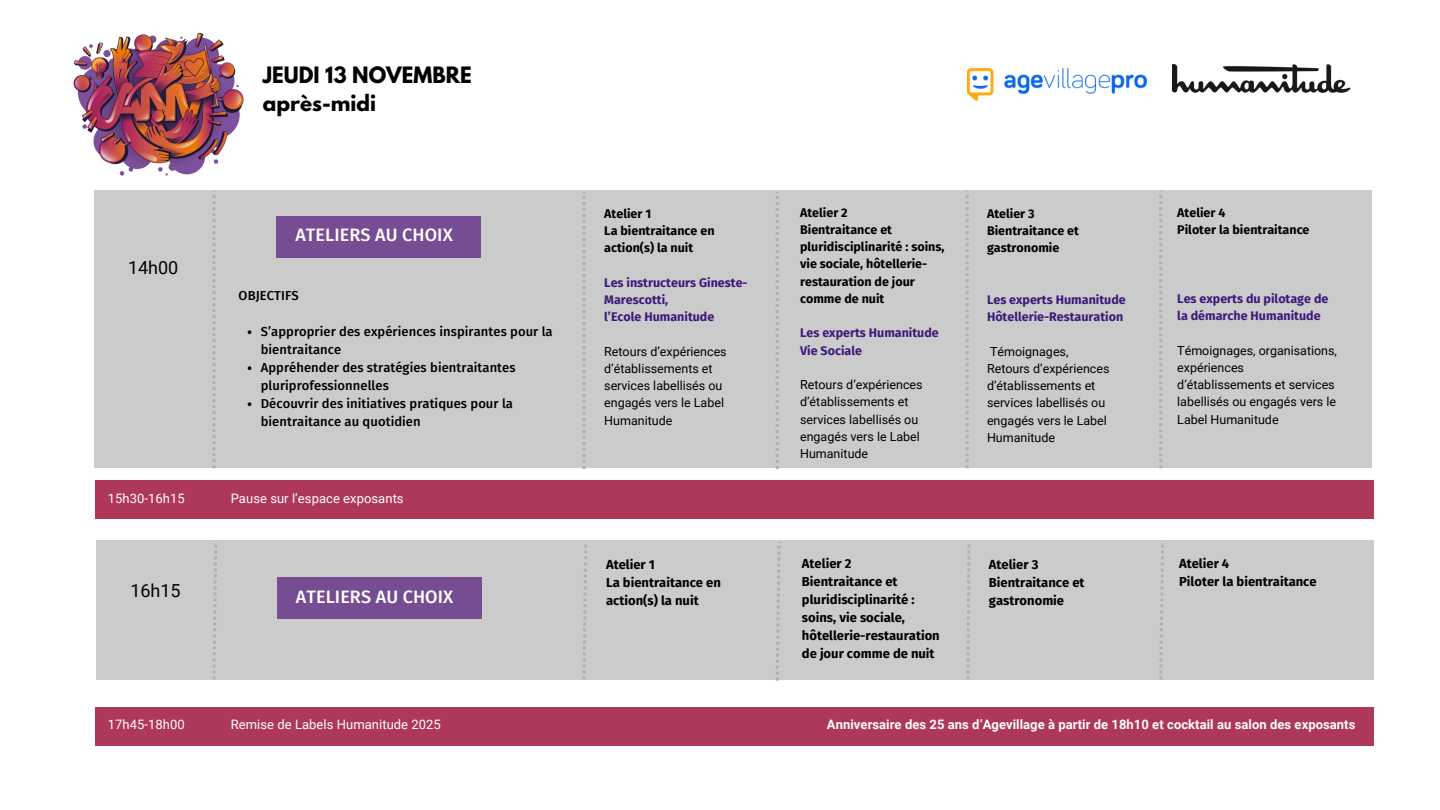
<style>
.page{position:relative;width:1440px;height:810px;background:#fff}
.page>*{position:absolute;margin:0;border:0;box-sizing:border-box;transform-origin:0 0}
.t1{font:700 20px/27.8px "League Spartan";color:#000}
.t2{font:500 18px "Fira Sans";letter-spacing:.005em;color:#fff}
.t3{font:18px "Roboto";color:#000}
.t4{font:700 13px/18px "Fira Sans";color:#000}
.t5{font:500 13px/18px "Fira Sans";letter-spacing:.005em;color:#000}
.t6{font:13px "Roboto";letter-spacing:.005em;color:#fff}
.t7{font:700 13px "Roboto";letter-spacing:.005em;color:#fff}
.t8{font:12.5px/17.2px "Roboto";color:#000}
.t9{font:700 12.5px/17.2px "Fira Sans";color:#000}
.t10{font:700 12.5px/17.2px "Fira Sans";color:#3d197b}
</style>
<div class="page">
<div style="left:94px;top:191px;width:1278px;height:277px;background:#cbcbcb"></div>
<div style="left:96px;top:480px;width:1278px;height:39px;background:#ae385a"></div>
<svg style="left:248px;top:330px;width:3px;height:4px"></svg>
<svg style="left:248px;top:366px;width:3px;height:4px"></svg>
<svg style="left:248px;top:402px;width:3px;height:4px"></svg>
<img style="left:968px;top:69px;width:178px;height:32px">
<img style="left:1172px;top:64px;width:179px;height:29px">
<img style="left:73px;top:32px;width:171px;height:144px">
<div style="left:276px;top:216px;width:205px;height:42px;background:#764c92"></div>
<svg style="left:212px;top:191px;width:3px;height:277px"></svg>
<svg style="left:583px;top:192px;width:3px;height:277px"></svg>
<svg style="left:776px;top:192px;width:3px;height:277px"></svg>
<svg style="left:966px;top:191px;width:3px;height:277px"></svg>
<div style="left:96px;top:707px;width:1278px;height:39px;background:#ae385a"></div>
<svg style="left:1159px;top:191px;width:3px;height:277px"></svg>
<div style="left:96px;top:540px;width:1278px;height:139px;background:#cbcbcb"></div>
<div style="left:277px;top:577px;width:205px;height:42px;background:#764c92"></div>
<svg style="left:212px;top:541px;width:5px;height:138px"></svg>
<svg style="left:583px;top:544px;width:4px;height:135px"></svg>
<svg style="left:776px;top:542px;width:5px;height:139px"></svg>
<svg style="left:966px;top:544px;width:4px;height:135px"></svg>
<svg style="left:1159px;top:541px;width:5px;height:138px"></svg>
<h1 class="t1" style="left:263px;top:64px;width:210px">JEUDI 13 NOVEMBRE après-midi</h1>
<p class="t3" style="left:128px;top:257px;width:52px">14h00</p>
<p class="t2" style="left:295px;top:225px;width:159px">ATELIERS AU CHOIX</p>
<p class="t5" style="left:239px;top:286px;width:62px">OBJECTIFS</p>
<h2 class="t5" style="left:261px;top:322px;width:294px">S’approprier des expériences inspirantes pour la bientraitance</h2>
<p class="t5" style="left:261px;top:358px;width:256px">Appréhender des stratégies bientraitantes pluriprofessionnelles</p>
<p class="t5" style="left:261px;top:394px;width:254px">Découvrir des initiatives pratiques pour la bientraitance au quotidien</p>
<h3 class="t6" style="left:108px;top:491px;width:78px">15h30-16h15</h3>
<h3 class="t6" style="left:231px;top:491px;width:174px">Pause sur l’espace exposants</h3>
<h5 class="t9" style="left:604px;top:205px;width:112px">Atelier 1<br>La bientraitance en action(s) la nuit</h5>
<h5 class="t10" style="left:604px;top:274px;width:145px">Les instructeurs Gineste-<br>Marescotti,<br>l’Ecole Humanitude</h5>
<p class="t8" style="left:604px;top:343px;width:124px">Retours d’expériences d’établissements et services labellisés ou engagés vers le Label<br>Humanitude</p>
<h5 class="t9" style="left:800px;top:204px;width:146px">Atelier 2<br>Bientraitance et pluridisciplinarité : soins, vie sociale, hôtellerie&shy;restauration de jour comme de nuit</h5>
<h5 class="t10" style="left:800px;top:324px;width:140px">Les experts Humanitude<br>Vie Sociale</h5>
<p class="t8" style="left:800px;top:376px;width:124px">Retours d’expériences d’établissements et services labellisés ou engagés vers le Label<br>Humanitude</p>
<p class="t9" style="left:987px;top:205px;width:93px">Atelier 3<br>Bientraitance et gastronomie</p>
<h5 class="t10" style="left:987px;top:291px;width:140px">Les experts Humanitude<br>Hôtellerie-Restauration</h5>
<h5 class="t8" style="left:990px;top:343px;width:80px">Témoignages,</h5>
<p class="t8" style="left:987px;top:360px;width:124px">Retours d’expériences d’établissements et services labellisés ou engagés vers le Label<br>Humanitude</p>
<p class="t3" style="left:130px;top:580px;width:52px">16h15</p>
<h4 class="t4" style="left:606px;top:555px;width:116px">Atelier 1<br>La bientraitance en action(s) la nuit</h4>
<p class="t4" style="left:802px;top:554px;width:139px">Atelier 2<br>Bientraitance et pluridisciplinarité : soins, vie sociale, hôtellerie-restauration de jour comme de nuit</p>
<p class="t4" style="left:989px;top:555px;width:97px">Atelier 3<br>Bientraitance et</p>
<p class="t2" style="left:296px;top:586px;width:159px">ATELIERS AU CHOIX</p>
<p class="t4" style="left:989px;top:591px;width:77px">gastronomie</p>
<h5 class="t9" style="left:1177px;top:204px;width:134px">Atelier 4<br>Piloter la bientraitance</h5>
<p class="t10" style="left:1177px;top:290px;width:153px">Les experts du pilotage de la démarche Humanitude</p>
<p class="t8" style="left:1177px;top:342px;width:161px">Témoignages, organisations, expériences d’établissements et services labellisés ou engagés vers le<br>Label Humanitude</p>
<p class="t4" style="left:1179px;top:554px;width:139px">Atelier 4<br>Piloter la bientraitance</p>
<p class="t6" style="left:108px;top:717px;width:78px">17h45-18h00</p>
<p class="t6" style="left:231px;top:717px;width:212px">Remise de Labels Humanitude 2025</p>
<h5 class="t7" style="left:827px;top:717px;width:530px">Anniversaire des 25 ans d’Agevillage à partir de 18h10 et cocktail au salon des exposants</h5>
</div>
